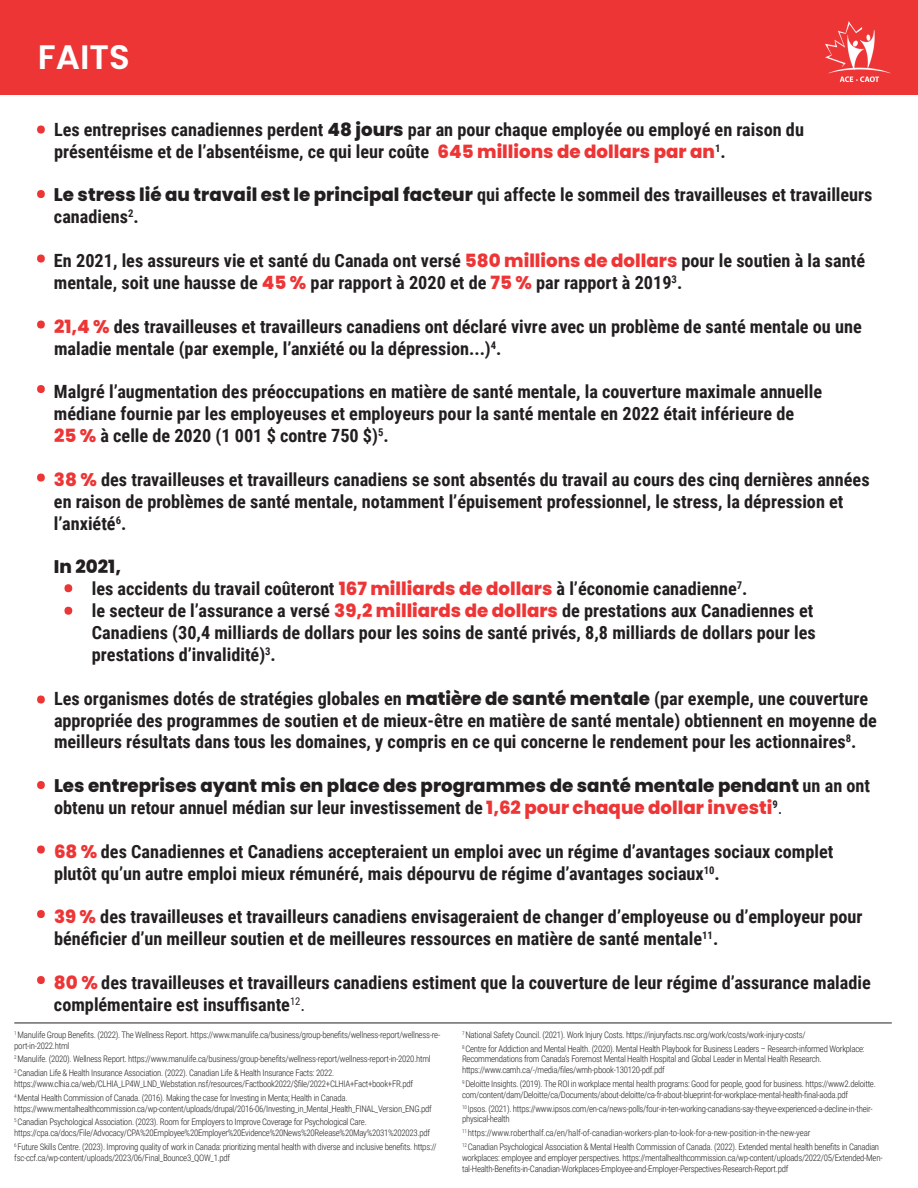
<style>
.page{position:relative;width:918px;height:1188px;background:#fff}
.page>*{position:absolute;margin:0;border:0;box-sizing:border-box;transform-origin:0 0}
.t1{font:600 33.9px "Poppins";color:#fff}
.t2{font:700 18.3px/21.9px "Roboto Condensed";color:#231f20}
.t3{font:800 18.3px "Poppins";color:#231f20}
.t4{font:300 9px/13.8px "Roboto Condensed";letter-spacing:-.03em;color:#231f20}
.s1{font-family:"Poppins";font-weight:800}
.s2{font-family:"Poppins";font-weight:800;color:#ee3536}
.s3{font-family:"Roboto Condensed";font-weight:700}
.s4{font-weight:400}
</style>
<div class="page">
<div style="left:0;top:0;width:918px;height:94px;background:#ee3536"></div>
<hr style="left:14px;top:1023px;width:878px;height:1px;background:#231f20">
<img style="left:825px;top:22px;width:66px;height:60px">
<svg style="left:37px;top:126px;width:8px;height:8px"></svg>
<svg style="left:37px;top:190px;width:8px;height:8px"></svg>
<svg style="left:37px;top:255px;width:8px;height:8px"></svg>
<svg style="left:37px;top:321px;width:8px;height:8px"></svg>
<svg style="left:37px;top:385px;width:8px;height:8px"></svg>
<svg style="left:37px;top:474px;width:8px;height:8px"></svg>
<svg style="left:64px;top:584px;width:8px;height:8px"></svg>
<svg style="left:37px;top:696px;width:8px;height:8px"></svg>
<svg style="left:37px;top:781px;width:8px;height:8px"></svg>
<svg style="left:37px;top:846px;width:8px;height:8px"></svg>
<svg style="left:37px;top:910px;width:8px;height:8px"></svg>
<svg style="left:64px;top:607px;width:8px;height:8px"></svg>
<svg style="left:37px;top:976px;width:8px;height:8px"></svg>
<h1 class="t1" style="left:38px;top:37px;width:93px">FAITS</h1>
<h2 class="t2" style="left:54px;top:118px;width:752px">Les entreprises canadiennes perdent <span class="s1">48 jours</span> par an pour chaque employée ou employé en raison du présentéisme et de l’absentéisme, ce qui leur coûte <span class="s2">645 millions de dollars par an</span><sup>1</sup>.</h2>
<h2 class="t2" style="left:54px;top:183px;width:820px"><span class="s1">Le stress lié au travail est le principal facteur</span> qui affecte le sommeil des travailleuses et travailleurs canadiens<sup>2</sup>.</h2>
<h2 class="t2" style="left:54px;top:249px;width:813px">En 2021, les assureurs vie et santé du Canada ont versé <span class="s2">580 millions de dollars</span> pour le soutien à la santé mentale, soit une hausse de <span class="s2">45 %</span> par rapport à 2020 et de <span class="s2">75 %</span> par rapport à 2019<sup>3</sup>.</h2>
<h2 class="t2" style="left:54px;top:315px;width:809px"><span class="s2">21,4 %</span> des travailleuses et travailleurs canadiens ont déclaré vivre avec un problème de santé mentale ou une maladie mentale (par exemple, l’anxiété ou la dépression...)<sup>4</sup>.</h2>
<p class="t2" style="left:54px;top:380px;width:770px">Malgré l’augmentation des préoccupations en matière de santé mentale, la couverture maximale annuelle médiane fournie par les employeuses et employeurs pour la santé mentale en 2022 était inférieure de<br><span class="s2">25 %</span> à celle de 2020 (1 001 $ contre 750 $)<sup>5</sup>.</p>
<h2 class="t2" style="left:54px;top:468px;width:817px"><span class="s2">38 %</span> des travailleuses et travailleurs canadiens se sont absentés du travail au cours des cinq dernières années en raison de problèmes de santé mentale, notamment l’épuisement professionnel, le stress, la dépression et l’anxiété<sup>6</sup>.</h2>
<h2 class="t3" style="left:54px;top:556px;width:69px">In 2021,</h2>
<h2 class="t2" style="left:67px;top:577px;width:682px">• les accidents du travail coûteront <span class="s2">167 milliards de dollars</span> à l’économie canadienne<sup>7</sup>.</h2>
<h2 class="t2" style="left:92px;top:599px;width:725px;text-indent:-25px">• le secteur de l’assurance a versé <span class="s2">39,2 milliards de dollars</span> de prestations aux Canadiennes et<br>Canadiens (30,4 milliards de dollars pour les soins de santé privés, 8,8 milliards de dollars pour les prestations d’invalidité)<sup>3</sup>.</h2>
<p class="t2" style="left:54px;top:687px;width:824px">Les organismes dotés de stratégies globales en <span class="s1">matière de santé mentale</span> (par exemple, une couverture appropriée des programmes de soutien et de mieux-être en matière de santé mentale) obtiennent en moyenne de meilleurs résultats dans tous les domaines, y compris en ce qui concerne le rendement pour les actionnaires<sup>8</sup>.</p>
<h2 class="t3" style="left:54px;top:775px;width:818px">Les entreprises ayant mis en place des programmes de santé mentale pendant <span class="s3">un an ont</span></h2>
<h2 class="t2" style="left:54px;top:796px;width:730px">obtenu un retour annuel médian sur leur investissement de <span class="s2">1,62 pour chaque dollar investi</span><sup>9</sup><span class="s4">.</span></h2>
<h2 class="t2" style="left:54px;top:840px;width:781px"><span class="s2">68 %</span> des Canadiennes et Canadiens accepteraient un emploi avec un régime d’avantages sociaux complet plutôt qu’un autre emploi mieux rémunéré, mais dépourvu de régime d’avantages sociaux<sup>10</sup>.</h2>
<h2 class="t2" style="left:54px;top:905px;width:810px"><span class="s2">39 %</span> des travailleuses et travailleurs canadiens envisageraient de changer d’employeuse ou d’employeur pour bénéficier d’un meilleur soutien et de meilleures ressources en matière de santé mentale<sup>11</sup>.</h2>
<h2 class="t2" style="left:54px;top:971px;width:818px"><span class="s2">80 %</span> des travailleuses et travailleurs canadiens estiment que la couverture de leur régime d’assurance maladie complémentaire est insuffisante<sup>12</sup><span class="s4">.</span></h2>
<p class="t4" style="left:14px;top:1029px;width:428px;line-height:10.8px"><sup>1</sup> Manulife Group Benefits. (2022). The Wellness Report. https://www.manulife.ca/business/group-benefits/wellness-report/wellness-re&shy;port-in-2022.html</p>
<p class="t4" style="left:14px;top:1052px;width:418px"><sup>2</sup> Manulife. (2020). Wellness Report. https://www.manulife.ca/business/group-benefits/wellness-report/wellness-report-in-2020.html<br><sup>3</sup> Canadian Life &amp; Health Insurance Association. (2022). Canadian Life &amp; Health Insurance Facts: 2022.</p>
<p class="t4" style="left:14px;top:1076px;width:400px">https://www.clhia.ca/web/CLHIA_LP4W_LND_Webstation.nsf/resources/Factbook2022/$file/2022+CLHIA+Fact+book+FR.pdf<br><sup>4</sup> Mental Health Commission of Canada. (2016). Making the case for Investing in Menta; Health in Canada.</p>
<p class="t4" style="left:14px;top:1101px;width:419px">https://www.mentalhealthcommission.ca/wp-content/uploads/drupal/2016-06/Investing_in_Mental_Health_FINAL_Version_ENG.pdf<br><sup>5</sup> Canadian Psychological Association. (2023). Room for Employers to Improve Coverage for Psychological Care.</p>
<p class="t4" style="left:14px;top:1126px;width:424px">https://cpa.ca/docs/File/Advocacy/CPA%20Employee%20Employer%20Evidence%20News%20Release%20May%2031%202023.pdf<br><sup>6</sup> Future Skills Centre. (2023). Improving quality of work in Canada: prioritizing mental health with diverse and inclusive benefits. https://</p>
<p class="t4" style="left:14px;top:1150px;width:217px">fsc-ccf.ca/wp-content/uploads/2023/06/Final_Bounce3_QOW_1.pdf</p>
<p class="t4" style="left:462px;top:1027px;width:404px"><sup>7</sup> National Safety Council. (2021). Work Injury Costs. https://injuryfacts.nsc.org/work/costs/work-injury-costs/<br><sup>8</sup> Centre for Addiction and Mental Health. (2020). Mental Health Playbook for Business Leaders – Research-informed Workplace:</p>
<p class="t4" style="left:462px;top:1053px;width:361px;line-height:10.8px">Recommendations from Canada’s Foremost Mental Health Hospital and Global Leader in Mental Health Research. https://www.camh.ca/-/media/files/wmh-pbook-130120-pdf.pdf</p>
<p class="t4" style="left:462px;top:1078px;width:415px;line-height:10.8px"><sup>9</sup> Deloitte Insights. (2019). The ROI in workplace mental health programs: Good for people, good for business. https://www2.deloitte. com/content/dam/Deloitte/ca/Documents/about-deloitte/ca-fr-about-blueprint-for-workplace-mental-health-final-aoda.pdf</p>
<p class="t4" style="left:462px;top:1103px;width:412px;line-height:10.8px"><sup>10</sup> Ipsos. (2021). https://www.ipsos.com/en-ca/news-polls/four-in-ten-working-canadians-say-theyve-experienced-a-decline-in-their&shy;physical-health</p>
<p class="t4" style="left:462px;top:1126px;width:419px"><sup>11</sup> https://www.roberthalf.ca/en/half-of-canadian-workers-plan-to-look-for-a-new-position-in-the-new-year<br><sup>12</sup> Canadian Psychological Association &amp; Mental Health Commission of Canada. (2022). Extended mental health benefits in Canadian</p>
<p class="t4" style="left:462px;top:1152px;width:422px;line-height:10.8px">workplaces: employee and employer perspectives. https://mentalhealthcommission.ca/wp-content/uploads/2022/05/Extended-Men&shy;tal-Health-Benefits-in-Canadian-Workplaces-Employee-and-Employer-Perspectives-Research-Report.pdf</p>
</div>
